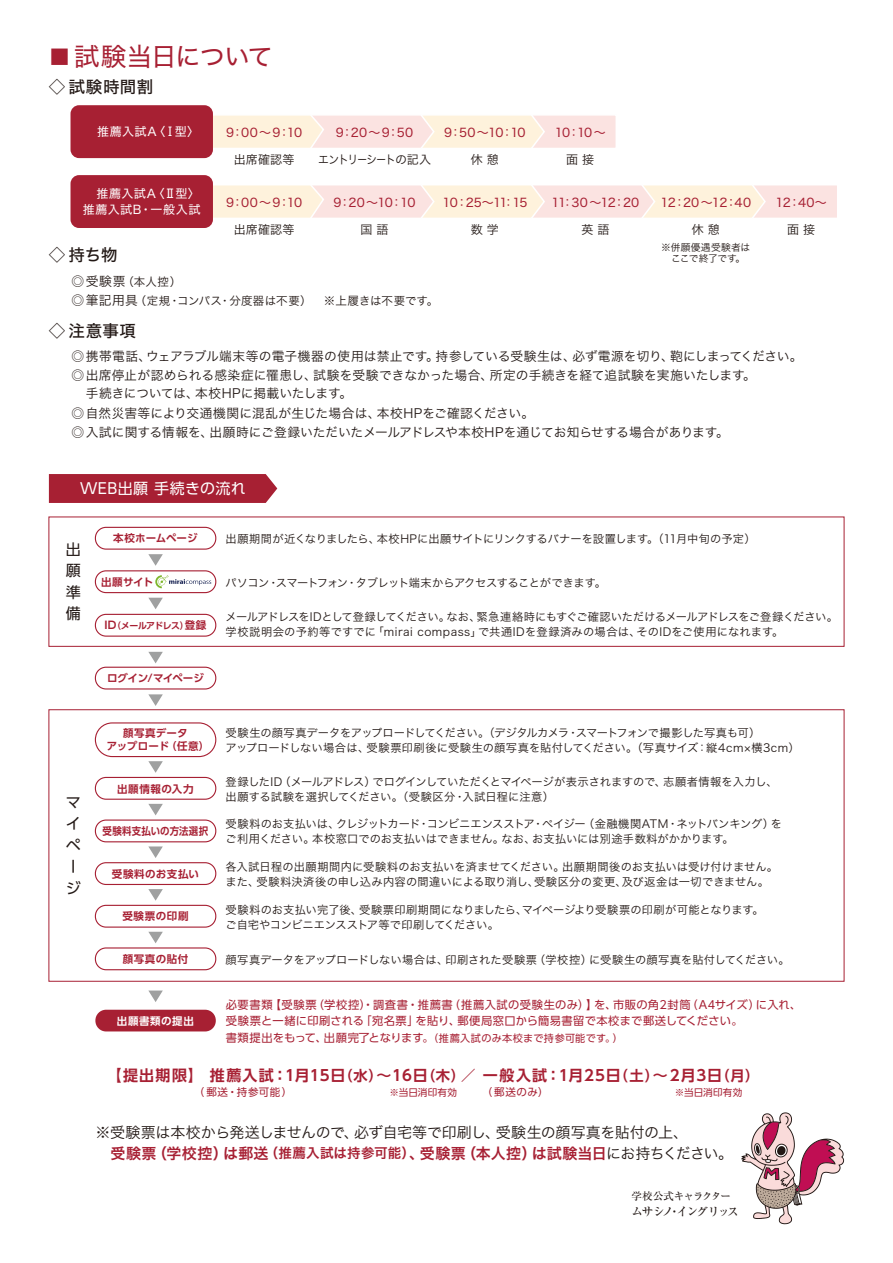
<style>
.page{position:relative;width:893px;height:1263px;background:#fff}
.page>*{position:absolute;margin:0;border:0;box-sizing:border-box;transform-origin:0 0}
.t1{font:25.5px "Hira Kaku Std W4";letter-spacing:-.045em;color:#a72033}
.t2{font:16.5px "Hira Kaku Std W5";letter-spacing:.02em;color:#221815}
.t3{font:700 15px "UD Shin Go Pr 6 N De";letter-spacing:.07em;color:#a72033}
.t4{font:15px "Hira Kaku Std W6";letter-spacing:.025em;color:#a72033}
.t5{font:15px "Hira Kaku Std W3";letter-spacing:-.025em;color:#221815}
.t6{font:15px "UD Shin Go Pr 6 N";letter-spacing:.03em;color:#fff}
.t7{font:15px/21.5px "UD Shin Go Pr 6 N";color:#221815;text-align:justify}
.t8{font:12.75px/19.5px "Hira Kaku Std W3";letter-spacing:.005em;color:#221815}
.t9{font:12px "Hira Kaku Std W4";letter-spacing:-.045em;color:#a72033}
.t10{font:12px/16.5px "Hira Kaku Std W4";letter-spacing:.05em;color:#fff;text-align:right}
.t11{font:12px "Hira Kaku Std W3";letter-spacing:-.015em;color:#221815}
.t12{font:500 12px "Ryumin Pr 6 N";letter-spacing:-.17em;color:#221815}
.t13{font:12px "Hira Kaku Std W3";letter-spacing:-.07em;color:#221815;scale:.9 1}
.t14{font:11.55px/19.5px "Hira Kaku Std W3";letter-spacing:.015em;color:#221815}
.t15{font:11.25px/15px "Hira Kaku Std W3";letter-spacing:-.005em;color:#221815}
.t16{font:11.25px/16.5px "UD Shin Go Pr 6 N";letter-spacing:.03em;color:#a72033}
.t17{font:11.25px "Hira Kaku Std W3";letter-spacing:-.05em;color:#221815}
.t18{font:700 10.5px/12.6px "UD Shin Go Pr 6 N De";letter-spacing:.035em;color:#a72033;text-align:center}
.t19{font:10.5px "UD Shin Go Pr 6 N";letter-spacing:.06em;color:#a72033}
.t20{font:700 10.5px "UD Shin Go Pr 6 N De";letter-spacing:.035em;color:#a72033;scale:.9 1}
.t21{font:500 10.5px "Ryumin Pr 6 N";letter-spacing:-.065em;color:#221815}
.t22{font:700 10.5px "UD Shin Go Pr 6 N De";letter-spacing:-.025em;color:#a72033}
.t23{font:700 10.5px "UD Shin Go Pr 6 N De";letter-spacing:-.005em;color:#a72033}
.t24{font:700 10.5px "UD Shin Go Pr 6 N De";letter-spacing:.055em;color:#a72033}
.t25{font:700 10.5px "UD Shin Go Pr 6 N De";letter-spacing:.055em;color:#fff}
.t26{font:9.75px/11.7px "Hira Kaku Std W3";letter-spacing:.005em;color:#221815;text-align:center}
.t27{font:9.6px "UD Shin Go Pr 6 N";letter-spacing:.02em;color:#a72033}
.t28{font:700 8.85px "UD Shin Go Pr 6 N De";letter-spacing:-.065em;color:#a72033}
.s1{font-size:21.6px}
.s2{font-family:"UD Shin Go Pr 6 N"}
.s3{font-family:"Koz Go Pr 6 N";font-size:12.75px}
.s4{font-size:12.75px}
.s5{font-family:"Koz Go Pr 6 N"}
.s6{font-size:10.5px}
.s7{font-size:10.2px}
.s8{font-size:14.25px}
.s9{font-size:13.5px}
.s10{font-family:"Hira Kaku Std W3";color:#221815}
</style>
<div class="page">
<svg style="left:741px;top:1112px;width:104px;height:113px"></svg>
<div style="left:49px;top:517px;width:795px;height:130px;border:1px solid #a72033"></div>
<div style="left:49px;top:474px;width:228px;height:29px;background:#a72033"></div>
<div style="left:95px;top:570px;width:121px;height:23px;border:1px solid #a72033;border-radius:11px"></div>
<div style="left:95px;top:527px;width:121px;height:23px;border:1px solid #a72033;border-radius:11px"></div>
<div style="left:95px;top:667px;width:121px;height:22px;border:1px solid #a72033;border-radius:11px"></div>
<div style="left:95px;top:777px;width:121px;height:23px;border:1px solid #a72033;border-radius:11px"></div>
<div style="left:95px;top:819px;width:121px;height:23px;border:1px solid #a72033;border-radius:11px"></div>
<div style="left:95px;top:862px;width:121px;height:23px;border:1px solid #a72033;border-radius:11px"></div>
<div style="left:95px;top:905px;width:121px;height:23px;border:1px solid #a72033;border-radius:11px"></div>
<div style="left:95px;top:947px;width:121px;height:23px;border:1px solid #a72033;border-radius:11px"></div>
<div style="left:95px;top:614px;width:121px;height:23px;border:1px solid #a72033;border-radius:11px"></div>
<div style="left:95px;top:1010px;width:121px;height:21px;background:#a72033;border-radius:11px"></div>
<svg style="left:148px;top:554px;width:15px;height:12px"></svg>
<svg style="left:148px;top:598px;width:15px;height:11px"></svg>
<svg style="left:148px;top:652px;width:15px;height:11px"></svg>
<svg style="left:148px;top:694px;width:15px;height:12px"></svg>
<svg style="left:148px;top:761px;width:15px;height:12px"></svg>
<svg style="left:148px;top:804px;width:15px;height:11px"></svg>
<svg style="left:148px;top:846px;width:15px;height:12px"></svg>
<svg style="left:148px;top:889px;width:15px;height:12px"></svg>
<svg style="left:148px;top:932px;width:15px;height:11px"></svg>
<svg style="left:148px;top:990px;width:15px;height:12px"></svg>
<div style="left:95px;top:722px;width:121px;height:35px;border:1px solid #a72033;border-radius:17px"></div>
<svg style="left:155px;top:575px;width:56px;height:13px"></svg>
<div style="left:751px;top:184px;width:87px;height:35px;background:#fbe3e1;border:2px solid #fff"></div>
<svg style="left:213px;top:184px;width:554px;height:35px"></svg>
<div style="left:71px;top:175px;width:142px;height:53px;background:#a72033;border-radius:9px"></div>
<div style="left:531px;top:114px;width:86px;height:35px;background:#fbe3e1;border:2px solid #fff"></div>
<svg style="left:213px;top:114px;width:333px;height:35px"></svg>
<div style="left:71px;top:105px;width:142px;height:53px;background:#a72033;border-radius:9px"></div>
<h1 class="t1" style="left:49px;top:37px;width:226px"><span class="s1">■</span> 試験当日について</h1>
<h2 class="t2" style="left:49px;top:75px;width:106px">◇ 試験時間割</h2>
<p class="t10" style="left:97px;top:123px;width:103px">推薦入試A〈<span class="s2">Ⅰ</span>型〉</p>
<p class="t9" style="left:226px;top:123px;width:77px">9：00～9：10</p>
<p class="t11" style="left:234px;top:151px;width:62px">出席確認等</p>
<p class="t9" style="left:336px;top:123px;width:79px">9：20～9：50</p>
<p class="t13" style="left:318px;top:151px;width:127px">エントリーシートの記入</p>
<p class="t9" style="left:444px;top:123px;width:83px">9：50～10：10</p>
<p class="t11" style="left:471px;top:151px;width:29px">休 憩</p>
<p class="t9" style="left:555px;top:123px;width:52px">10：10～</p>
<p class="t11" style="left:566px;top:151px;width:29px">面 接</p>
<p class="t10" style="left:83px;top:185px;width:119px">推薦入試A〈<span class="s2">Ⅱ</span>型〉推薦入試B・一般入試</p>
<p class="t9" style="left:552px;top:193px;width:89px">11：30～12：20</p>
<p class="t11" style="left:581px;top:221px;width:29px">英 語</p>
<p class="t9" style="left:226px;top:193px;width:77px">9：00～9：10</p>
<p class="t11" style="left:234px;top:221px;width:62px">出席確認等</p>
<p class="t9" style="left:334px;top:193px;width:83px">9：20～10：10</p>
<p class="t11" style="left:361px;top:221px;width:29px">国 語</p>
<p class="t9" style="left:442px;top:193px;width:87px">10：25～11：15</p>
<p class="t11" style="left:471px;top:221px;width:29px">数 学</p>
<p class="t9" style="left:660px;top:193px;width:92px">12：20～12：40</p>
<p class="t11" style="left:692px;top:221px;width:29px">休 憩</p>
<p class="t26" style="left:661px;top:241px;width:91px">※併願優遇受験者はここで終了です｡</p>
<p class="t9" style="left:775px;top:193px;width:53px">12：40～</p>
<p class="t11" style="left:787px;top:221px;width:29px">面 接</p>
<h2 class="t2" style="left:49px;top:242px;width:70px">◇ 持ち物</h2>
<p class="t14" style="left:71px;top:271px;width:368px"><span class="s3">◎</span><span class="s4">受験票</span>（本人控）<br><span class="s3">◎</span><span class="s4">筆記用具</span>（定規・コンパス・分度器は不要）　※上履きは不要です。</p>
<h2 class="t2" style="left:49px;top:318px;width:88px">◇ 注意事項</h2>
<p class="t8" style="left:71px;top:346px;width:733px"><span class="s5">◎</span>携帯電話、ウェアラブル端末等の電子機器の使用は禁止です。持参している受験生は、必ず電源を切り、鞄にしまってください。<span class="s5">◎</span>出席停止が認められる感染症に罹患し、試験を受験できなかった場合、所定の手続きを経て追試験を実施いたします。</p>
<p class="t8" style="left:71px;top:384px;width:659px;text-indent:14px">手続きについては、本校HPに掲載いたします。<br><span class="s5">◎</span>自然災害等により交通機関に混乱が生じた場合は、本校HPをご確認ください。<br><span class="s5">◎</span>入試に関する情報を、出願時にご登録いただいたメールアドレスや本校HPを通じてお知らせする場合があります。</p>
<h3 class="t6" style="left:80px;top:476px;width:167px">WEB出願 手続きの流れ</h3>
<h3 class="t7" style="left:66px;top:538px;width:15px">出</h3>
<h3 class="t7" style="left:66px;top:559px;width:16px">願準備</h3>
<p class="t23" style="left:113px;top:530px;width:86px">本校ホームページ</p>
<p class="t18" style="left:101px;top:575px;width:54px">出願サイト</p>
<p class="t28" style="left:105px;top:618px;width:103px"><span class="s6">ID</span>（メールアドレス）<span class="s6">登録</span></p>
<p class="t22" style="left:107px;top:670px;width:98px">ログイン/マイページ</p>
<p class="t15" style="left:226px;top:531px;width:531px">出願期間が近くなりましたら、本校HPに出願サイトにリンクするバナーを設置します。（11月中旬の予定）</p>
<p class="t17" style="left:226px;top:574px;width:382px">パソコン・スマートフォン・タブレット端末からアクセスすることができます。</p>
<p class="t15" style="left:226px;top:609px;width:614px">メールアドレスをIDとして登録してください。なお、緊急連絡時にもすぐご確認いただけるメールアドレスをご登録ください。学校説明会の予約等ですでに「mirai compass」で共通IDを登録済みの場合は、そのIDをご使用になれます。</p>
<h3 class="t7" style="left:66px;top:791px;width:16px;text-align:left">マイページ</h3>
<p class="t18" style="left:107px;top:727px;width:104px">顔写真データ<br>アップロード（任意）</p>
<p class="t24" style="left:117px;top:780px;width:78px">出願情報の入力</p>
<p class="t20" style="left:103px;top:823px;width:119px">受験料支払いの方法選択</p>
<p class="t18" style="left:112px;top:867px;width:89px">受験料のお支払い</p>
<p class="t18" style="left:122px;top:910px;width:68px">受験票の印刷</p>
<p class="t18" style="left:123px;top:952px;width:67px">顔写真の貼付</p>
<p class="t25" style="left:117px;top:1012px;width:78px">出願書類の提出</p>
<p class="t15" style="left:226px;top:725px;width:576px">受験生の顔写真データをアップロードしてください。（デジタルカメラ・スマートフォンで撮影した写真も可）<br>アップロードしない場合は、受験票印刷後に受験生の顔写真を貼付してください。（写真サイズ：縦4cm×横3cm）</p>
<p class="t15" style="left:226px;top:774px;width:553px">登録したID（メールアドレス）でログインしていただくとマイページが表示されますので、志願者情報を入力し、出願する試験を選択してください。（受験区分・入試日程に注意）</p>
<p class="t15" style="left:226px;top:816px;width:558px">受験料のお支払いは、クレジットカード・コンビニエンスストア・ペイジー（金融機関ATM・ネットバンキング）をご利用ください。本校窓口でのお支払いはできません。なお、お支払いには別途手数料がかかります。</p>
<p class="t15" style="left:226px;top:859px;width:554px">各入試日程の出願期間内に受験料のお支払いを済ませてください。出願期間後のお支払いは受け付けません。また、受験料決済後の申し込み内容の間違いによる取り消し、受験区分の変更、及び返金は一切できません。</p>
<p class="t15" style="left:226px;top:902px;width:540px">受験料のお支払い完了後、受験票印刷期間になりましたら、マイページより受験票の印刷が可能となります。ご自宅やコンビニエンスストア等で印刷してください。</p>
<p class="t15" style="left:226px;top:952px;width:566px">顔写真データをアップロードしない場合は、印刷された受験票（学校控）に受験生の顔写真を貼付してください。</p>
<p class="t16" style="left:226px;top:996px;width:577px">必要書類【受験票（学校控）・調査書・推薦書（推薦入試の受験生のみ）】を、市販の角2封筒（A4サイズ）に入れ、受験票と一緒に印刷される「宛名票」を貼り、郵便局窓口から簡易書留で本校まで郵送してください。<br>書類提出をもって、出願完了となります。<span class="s7">（推薦入試のみ本校まで持参可能です。）</span></p>
<h3 class="t3" style="left:107px;top:1063px;width:654px">【提出期限】 推薦入試：1月15日<span class="s8">（水）</span>～16日<span class="s8">（木）</span>／ 一般入試：1月25日<span class="s8">（土）</span>～2月3日<span class="s8">（月）</span></h3>
<p class="t19" style="left:194px;top:1084px;width:100px">（郵送・持参可能）</p>
<p class="t27" style="left:389px;top:1085px;width:69px">※当日消印有効</p>
<p class="t19" style="left:482px;top:1084px;width:68px">（郵送のみ）</p>
<p class="t27" style="left:675px;top:1085px;width:69px">※当日消印有効</p>
<h3 class="t5" style="left:95px;top:1121px;width:594px">※受験票は本校から発送しませんので、必ず自宅等で印刷し、受験生の顔写真を貼付の上、</h3>
<h3 class="t4" style="left:111px;top:1141px;width:624px">受験票（学校控）は郵送<span class="s9">（推薦入試は持参可能）</span>、受験票（本人控）は試験当日<span class="s10">にお持ちください。</span></h3>
<p class="t21" style="left:631px;top:1187px;width:101px">学校公式キャラクター</p>
<p class="t12" style="left:631px;top:1202px;width:109px">ムサシノ・イングリッス</p>
</div>
